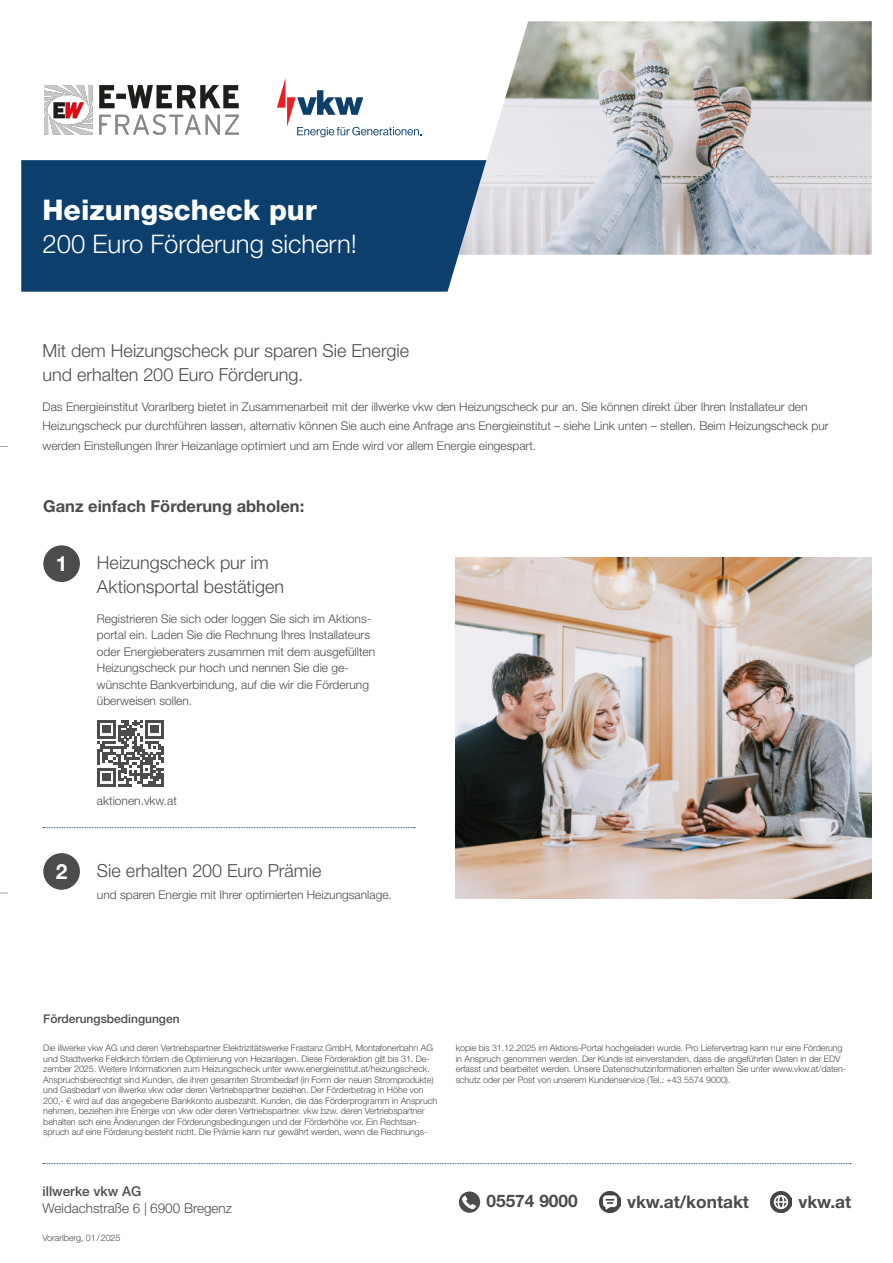
<style>
.page{position:relative;width:893px;height:1263px;background:#fff}
.page>*{position:absolute;margin:0;border:0;box-sizing:border-box;transform-origin:0 0}
.t1{font:800 28.5px "Helvetica Neue LT Std";color:#fff}
.t2{font:300 25.65px "Helvetica Neue LT Std";color:#fff}
.t3{font:700 21px "Helvetica Neue LT Std";color:#fff}
.t4{font:300 18px/24px "Helvetica Neue LT Std";color:#4b4c4d}
.t5{font:700 17.25px "Helvetica Neue LT Std";color:#4b4c4d}
.t6{font:700 16.5px "Helvetica Neue LT Std";color:#4b4c4d}
.t7{font:300 13.5px "Helvetica Neue LT Std";color:#4b4c4d}
.t8{font:500 13.5px "Helvetica Neue LT Std";color:#4b4c4d}
.t9{font:300 12px/16.5px "Helvetica Neue LT Std";color:#4b4c4d}
.t10{font:500 12px "Helvetica Neue LT Std";color:#4b4c4d}
.t11{font:300 9px/10.5px "Helvetica Neue LT Std";letter-spacing:-.01em;color:#4b4c4d}
</style>
<div class="page">
<svg style="left:43px;top:1163px;width:808px;height:1px"></svg>
<img style="left:770px;top:1191px;width:22px;height:22px">
<img style="left:599px;top:1191px;width:21px;height:22px">
<svg style="left:459px;top:1191px;width:21px;height:22px"></svg>
<svg style="left:462px;top:1195px;width:14px;height:14px"></svg>
<svg style="left:43px;top:827px;width:372px;height:1px"></svg>
<svg style="left:97px;top:720px;width:67px;height:67px"></svg>
<div style="left:43px;top:545px;width:37px;height:37px;background:#4b4c4d;border-radius:50%"></div>
<div style="left:43px;top:853px;width:37px;height:37px;background:#4b4c4d;border-radius:50%"></div>
<img style="left:456px;top:557px;width:416px;height:341px">
<img style="left:486px;top:21px;width:386px;height:234px">
<svg style="left:21px;top:160px;width:465px;height:132px;fill:#0c3f6c"></svg>
<svg style="left:277px;top:78px;width:144px;height:59px"></svg>
<img style="left:44px;top:86px;width:194px;height:49px">
<h1 class="t1" style="left:43px;top:193px;width:276px">Heizungscheck pur</h1>
<h2 class="t2" style="left:43px;top:228px;width:316px">200 Euro Förderung sichern!</h2>
<h3 class="t4" style="left:43px;top:338px;width:368px">Mit dem Heizungscheck pur sparen Sie Energie und erhalten 200 Euro Förderung.</h3>
<p class="t9" style="left:43px;top:396px;width:787px;line-height:19.5px">Das Energieinstitut Vorarlberg bietet in Zusammenarbeit mit der illwerke vkw den Heizungscheck pur an. Sie können direkt über Ihren Installateur den<br>Heizungscheck pur durchführen lassen, alternativ können Sie auch eine Anfrage ans Energieinstitut – siehe Link unten – stellen. Beim Heizungscheck pur werden Einstellungen Ihrer Heizanlage optimiert und am Ende wird vor allem Energie eingespart.</p>
<h3 class="t6" style="left:43px;top:496px;width:262px">Ganz einfach Förderung abholen:</h3>
<h3 class="t3" style="left:56px;top:551px;width:13px">1</h3>
<h3 class="t4" style="left:97px;top:550px;width:189px">Heizungscheck pur im<br>Aktionsportal bestätigen</h3>
<p class="t9" style="left:97px;top:610px;width:280px">Registrieren Sie sich oder loggen Sie sich im Aktions&shy;portal ein. Laden Sie die Rechnung Ihres Installateurs oder Energieberaters zusammen mit dem ausgefüllten Heizungscheck pur hoch und nennen Sie die ge&shy;wünschte Bankverbindung, auf die wir die Förderung überweisen sollen.</p>
<h3 class="t3" style="left:56px;top:858px;width:13px">2</h3>
<h3 class="t9" style="left:97px;top:792px;width:82px">aktionen.vkw.at</h3>
<h3 class="t4" style="left:97px;top:858px;width:226px">Sie erhalten 200 Euro Prämie</h3>
<h3 class="t9" style="left:97px;top:886px;width:296px">und sparen Energie mit Ihrer optimierten Heizungsanlage.</h3>
<h3 class="t10" style="left:43px;top:1011px;width:138px">Förderungsbedingungen</h3>
<p class="t11" style="left:43px;top:1042px;width:395px">Die illwerke vkw AG und deren Vertriebspartner Elektrizitätswerke Frastanz GmbH, Montafonerbahn AG und Stadtwerke Feldkirch fördern die Optimierung von Heizanlagen. Diese Förderaktion gilt bis 31. De&shy;zember 2025. Weitere Informationen zum Heizungscheck unter www.energieinstitut.at/heizungscheck.<br>Anspruchsberechtigt sind Kunden, die ihren gesamten Strombedarf (in Form der neuen Stromprodukte) und Gasbedarf von illwerke vkw oder deren Vertriebspartner beziehen. Der Förderbetrag in Höhe von 200,- € wird auf das angegebene Bankkonto ausbezahlt. Kunden, die das Förderprogramm in Anspruch nehmen, beziehen ihre Energie von vkw oder deren Vertriebspartner. vkw bzw. deren Vertriebspartner behalten sich eine Änderungen der Förderungsbedingungen und der Förderhöhe vor. Ein Rechtsan&shy;spruch auf eine Förderung besteht nicht. Die Prämie kann nur gewährt werden, wenn die Rechnungs-</p>
<p class="t11" style="left:456px;top:1042px;width:392px">kopie bis 31.12.2025 im Aktions-Portal hochgeladen wurde. Pro Liefervertrag kann nur eine Förderung in Anspruch genommen werden. Der Kunde ist einverstanden, dass die angeführten Daten in der EDV erfasst und bearbeitet werden. Unsere Datenschutzinformationen erhalten Sie unter www.vkw.at/daten&shy;schutz oder per Post von unserem Kundenservice (Tel.: +43 5574 9000).</p>
<h3 class="t8" style="left:43px;top:1183px;width:100px">illwerke vkw AG</h3>
<h3 class="t7" style="left:43px;top:1199px;width:191px">Weidachstraße 6 | 6900 Bregenz</h3>
<p class="t11" style="left:43px;top:1232px;width:80px">Vorarlberg, 01/2025</p>
<h3 class="t5" style="left:486px;top:1191px;width:93px">05574 9000</h3>
<h3 class="t5" style="left:627px;top:1191px;width:124px">vkw.at/kontakt</h3>
<h3 class="t5" style="left:798px;top:1191px;width:54px">vkw.at</h3>
</div>
